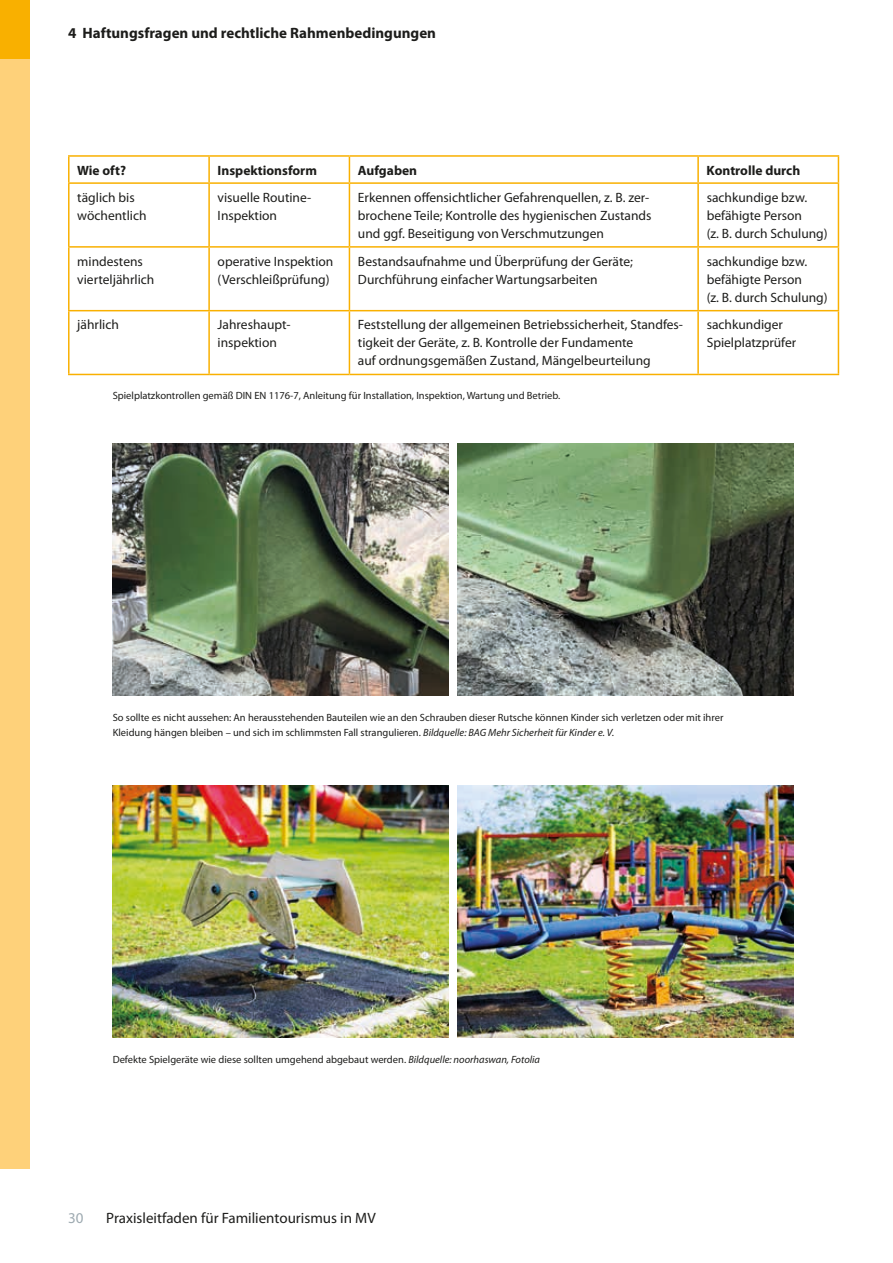
<style>
.page{position:relative;width:893px;height:1263px;background:#fff}
.page>*{position:absolute;margin:0;border:0;box-sizing:border-box;transform-origin:0 0}
.t1{font:700 15px "Myriad Pro";color:#1d1d1b}
.t2{font:15px "Myriad Pro";color:#1d1d1b}
.t3{font:15px "Myriad Pro";color:#9eaab1}
.t4{font:13.5px/18px "Myriad Pro";color:#1d1d1b}
.t5{font:700 13.5px "Myriad Pro";color:#1d1d1b}
.t6{font:10.5px/15px "Myriad Pro";color:#1d1d1b}
.s1{font-style:italic}
</style>
<div class="page">
<div style="left:0;top:0;width:30px;height:60px;background:#f9b000"></div>
<div style="left:0;top:60px;width:30px;height:1109px;background:#fed17a"></div>
<hr style="left:68px;top:155px;width:141px;height:2px;background:#f9b000">
<hr style="left:68px;top:157px;width:2px;height:25px;background:#f9b000">
<hr style="left:209px;top:155px;width:140px;height:2px;background:#f9b000">
<hr style="left:208px;top:157px;width:2px;height:25px;background:#f9b000">
<hr style="left:349px;top:155px;width:349px;height:2px;background:#f9b000">
<svg style="left:349px;top:157px;width:1px;height:25px"></svg>
<hr style="left:698px;top:155px;width:141px;height:2px;background:#f9b000">
<hr style="left:697px;top:157px;width:2px;height:25px;background:#f9b000">
<svg style="left:838px;top:157px;width:1px;height:25px"></svg>
<hr style="left:68px;top:182px;width:141px;height:2px;background:#f9b000">
<hr style="left:68px;top:184px;width:2px;height:62px;background:#f9b000">
<hr style="left:209px;top:182px;width:140px;height:2px;background:#f9b000">
<hr style="left:208px;top:184px;width:2px;height:62px;background:#f9b000">
<hr style="left:349px;top:182px;width:349px;height:2px;background:#f9b000">
<hr style="left:349px;top:184px;width:1px;height:62px;background:#f9b000">
<hr style="left:698px;top:182px;width:141px;height:2px;background:#f9b000">
<hr style="left:697px;top:184px;width:2px;height:62px;background:#f9b000">
<hr style="left:838px;top:184px;width:1px;height:62px;background:#f9b000">
<hr style="left:68px;top:246px;width:141px;height:2px;background:#f9b000">
<hr style="left:68px;top:248px;width:2px;height:62px;background:#f9b000">
<hr style="left:209px;top:246px;width:140px;height:2px;background:#f9b000">
<hr style="left:208px;top:248px;width:2px;height:62px;background:#f9b000">
<hr style="left:349px;top:246px;width:349px;height:2px;background:#f9b000">
<hr style="left:349px;top:248px;width:1px;height:62px;background:#f9b000">
<hr style="left:698px;top:246px;width:141px;height:2px;background:#f9b000">
<hr style="left:697px;top:248px;width:2px;height:62px;background:#f9b000">
<hr style="left:838px;top:248px;width:1px;height:62px;background:#f9b000">
<hr style="left:68px;top:310px;width:141px;height:1px;background:#f9b000">
<hr style="left:68px;top:311px;width:2px;height:63px;background:#f9b000">
<hr style="left:209px;top:310px;width:140px;height:1px;background:#f9b000">
<hr style="left:208px;top:311px;width:2px;height:63px;background:#f9b000">
<hr style="left:349px;top:310px;width:349px;height:1px;background:#f9b000">
<hr style="left:349px;top:311px;width:1px;height:63px;background:#f9b000">
<hr style="left:698px;top:310px;width:141px;height:1px;background:#f9b000">
<hr style="left:697px;top:311px;width:2px;height:63px;background:#f9b000">
<hr style="left:838px;top:311px;width:1px;height:63px;background:#f9b000">
<hr style="left:68px;top:374px;width:141px;height:1px;background:#f9b000">
<hr style="left:209px;top:374px;width:140px;height:1px;background:#f9b000">
<hr style="left:349px;top:374px;width:349px;height:1px;background:#f9b000">
<hr style="left:698px;top:374px;width:141px;height:1px;background:#f9b000">
<img style="left:113px;top:443px;width:336px;height:252px">
<img style="left:457px;top:443px;width:336px;height:252px">
<img style="left:113px;top:785px;width:336px;height:252px">
<img style="left:457px;top:785px;width:336px;height:252px">
<p class="t1" style="left:68px;top:24px;width:370px">4 Haftungsfragen und rechtliche Rahmenbedingungen</p>
<p class="t5" style="left:77px;top:161px;width:50px">Wie oft?</p>
<p class="t5" style="left:218px;top:161px;width:101px">Inspektionsform</p>
<p class="t5" style="left:358px;top:161px;width:61px">Aufgaben</p>
<p class="t5" style="left:707px;top:161px;width:95px">Kontrolle durch</p>
<p class="t4" style="left:77px;top:188px;width:71px">täglich bis wöchentlich</p>
<p class="t4" style="left:218px;top:188px;width:95px">visuelle Routine-<br>Inspektion</p>
<p class="t4" style="left:358px;top:188px;width:295px">Erkennen offensichtlicher Gefahrenquellen, z. B. zer&shy;brochene Teile; Kontrolle des hygienischen Zustands und ggf. Beseitigung von Verschmutzungen</p>
<p class="t4" style="left:707px;top:188px;width:123px">sachkundige bzw. befähigte Person<br>(z. B. durch Schulung)</p>
<p class="t4" style="left:77px;top:252px;width:79px">mindestens vierteljährlich</p>
<p class="t4" style="left:218px;top:252px;width:117px">operative Inspektion (Verschleißprüfung)</p>
<p class="t4" style="left:358px;top:252px;width:276px">Bestandsaufnahme und Überprüfung der Geräte;<br>Durchführung einfacher Wartungsarbeiten</p>
<p class="t4" style="left:707px;top:252px;width:123px">sachkundige bzw. befähigte Person<br>(z. B. durch Schulung)</p>
<p class="t4" style="left:77px;top:316px;width:43px">jährlich</p>
<p class="t4" style="left:218px;top:316px;width:75px">Jahreshaupt&shy;inspektion</p>
<p class="t4" style="left:358px;top:316px;width:327px">Feststellung der allgemeinen Betriebssicherheit, Standfes&shy;tigkeit der Geräte, z. B. Kontrolle der Fundamente<br>auf ordnungsgemäßen Zustand, Mängelbeurteilung</p>
<p class="t4" style="left:707px;top:315px;width:91px">sachkundiger<br>Spielplatzprüfer</p>
<p class="t6" style="left:113px;top:388px;width:449px">Spielplatzkontrollen gemäß DIN EN 1176-7, Anleitung für Installation, Inspektion, Wartung und Betrieb.</p>
<p class="t6" style="left:113px;top:710px;width:612px">So sollte es nicht aussehen: An herausstehenden Bauteilen wie an den Schrauben dieser Rutsche können Kinder sich verletzen oder mit ihrer<br>Kleidung hängen bleiben – und sich im schlimmsten Fall strangulieren. <span class="s1">Bildquelle: BAG Mehr Sicherheit für Kinder e. V.</span></p>
<p class="t6" style="left:113px;top:1052px;width:429px">Defekte Spielgeräte wie diese sollten umgehend abgebaut werden. <span class="s1">Bildquelle: noorhaswan, Fotolia</span></p>
<p class="t3" style="left:68px;top:1208px;width:17px">30</p>
<p class="t2" style="left:106px;top:1208px;width:271px">Praxisleitfaden für Familientourismus in MV</p>
</div>
